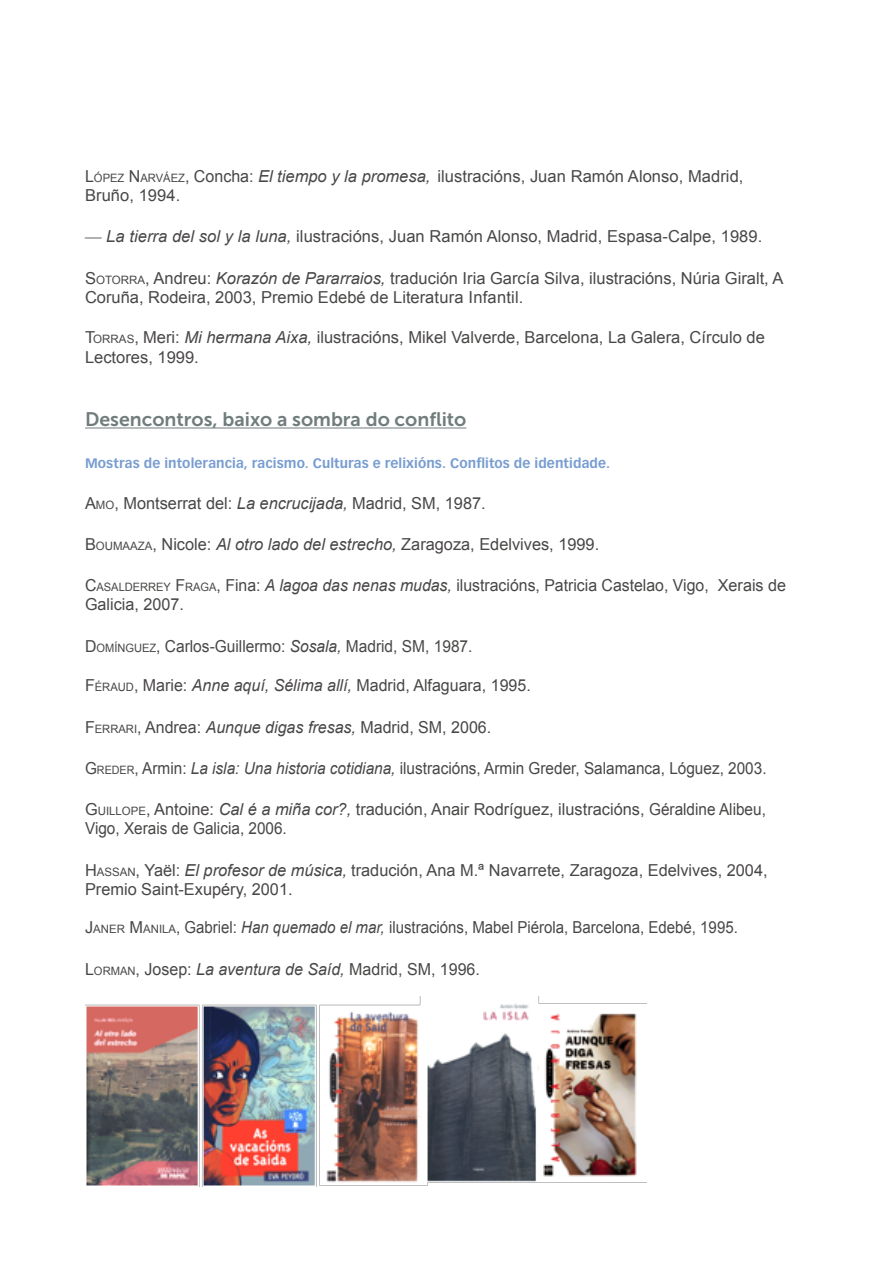
<style>
.page{position:relative;width:893px;height:1263px;background:#fff}
.page>*{position:absolute;margin:0;border:0;box-sizing:border-box;transform-origin:0 0}
.t1{font:19.5px "Museo Sans 700";color:#717c7c}
.t2{font:16.5px/18.9px "Arial";color:#494746}
.t3{font:16.5px/18.9px "Arial";color:#494746;scale:.96 1}
.t4{font:16.5px "Arial";color:#494746;scale:.93 1}
.t5{font:16.5px "Arial";color:#494746;scale:.91 1}
.t6{font:16.5px "Arial";color:#494746;scale:.94 1}
.t7{font:700 13.5px "Vectora LT Std";letter-spacing:.005em;color:#789dd1}
.s1{font-style:inherit}
.s2{font-size:11.55px}
.s3{font-style:italic}
.s4{font-family:"Times New Roman"}
</style>
<div class="page">
<hr style="left:85px;top:427px;width:381px;height:1px;background:#717c7c">
<img style="left:85px;top:996px;width:561px;height:191px">
<p class="t2" style="left:85px;top:167px;width:660px"><span class="s1">L</span><span class="s2">ÓPEZ</span> <span class="s1">N</span><span class="s2">ARVÁEZ</span>, Concha: <span class="s3">El tiempo y la promesa,</span> ilustracións, Juan Ramón Alonso, Madrid,<br>Bruño, 1994.</p>
<p class="t2" style="left:85px;top:227px;width:679px"><span class="s4">—</span> <span class="s3">La tierra del sol y la luna,</span> ilustracións, Juan Ramón Alonso, Madrid, Espasa-Calpe, 1989.</p>
<p class="t2" style="left:85px;top:269px;width:700px">S<span class="s2">OTORRA</span>, Andreu: <span class="s3">Korazón de Pararraios,</span> tradución Iria García Silva, ilustracións, Núria Giralt, A<br>Coruña, Rodeira, 2003, Premio Edebé de Literatura Infantil.</p>
<p class="t2" style="left:85px;top:328px;width:681px;line-height:19.8px">T<span class="s2">ORRAS</span>, Meri: <span class="s3">Mi hermana Aixa,</span> ilustracións, Mikel Valverde, Barcelona, La Galera, Círculo de<br>Lectores, 1999.</p>
<p class="t1" style="left:85px;top:408px;width:383px">Desencontros, baixo a sombra do conflito</p>
<p class="t7" style="left:85px;top:455px;width:526px">Mostras de intolerancia, racismo. Culturas e relixións. Conflitos de identidade.</p>
<p class="t2" style="left:85px;top:493px;width:402px">A<span class="s2">MO</span>, Montserrat del: <span class="s3">La encrucijada,</span> Madrid, SM, 1987.</p>
<p class="t2" style="left:85px;top:535px;width:516px">B<span class="s2">OUMAAZA</span>, Nicole: <span class="s3">Al otro lado del estrecho,</span> Zaragoza, Edelvives, 1999.</p>
<p class="t3" style="left:85px;top:576px;width:732px"><span class="s1">C</span><span class="s2">ASALDERREY</span> <span class="s1">F</span><span class="s2">RAGA</span>, Fina: <span class="s3">A lagoa das nenas mudas,</span> ilustracións, Patricia Castelao, Vigo, Xerais de<br>Galicia, 2007.</p>
<p class="t6" style="left:85px;top:635px;width:414px"><span class="s1">D</span><span class="s2">OMÍNGUEZ</span>, Carlos-Guillermo: <span class="s3">Sosala,</span> Madrid, SM, 1987.</p>
<p class="t2" style="left:85px;top:676px;width:447px">F<span class="s2">ÉRAUD</span>, Marie: <span class="s3">Anne aquí, Sélima allí,</span> Madrid, Alfaguara, 1995.</p>
<p class="t2" style="left:85px;top:718px;width:408px">F<span class="s2">ERRARI</span>, Andrea: <span class="s3">Aunque digas fresas,</span> Madrid, SM, 2006.</p>
<p class="t4" style="left:85px;top:757px;width:734px">G<span class="s2">REDER</span>, Armin: <span class="s3">La isla: Una historia cotidiana,</span> ilustracións, Armin Greder, Salamanca, Lóguez, 2003.</p>
<p class="t2" style="left:85px;top:800px;width:682px">G<span class="s2">UILLOPE</span>, Antoine: <span class="s3">Cal é a miña cor?,</span> tradución, Anair Rodríguez, ilustracións, Géraldine Alibeu,<br>Vigo, Xerais de Galicia, 2006.</p>
<p class="t2" style="left:85px;top:861px;width:684px">H<span class="s2">ASSAN</span>, Yaël: <span class="s3">El profesor de música,</span> tradución, Ana M.ª Navarrete, Zaragoza, Edelvives, 2004,<br>Premio Saint-Exupéry, 2001.</p>
<p class="t5" style="left:85px;top:917px;width:719px"><span class="s1">J</span><span class="s2">ANER</span> <span class="s1">M</span><span class="s2">ANILA</span>, Gabriel: <span class="s3">Han quemado el mar,</span> ilustracións, Mabel Piérola, Barcelona, Edebé, 1995.</p>
<p class="t2" style="left:85px;top:960px;width:396px">L<span class="s2">ORMAN</span>, Josep: <span class="s3">La aventura de Saíd,</span> Madrid, SM, 1996.</p>
</div>
